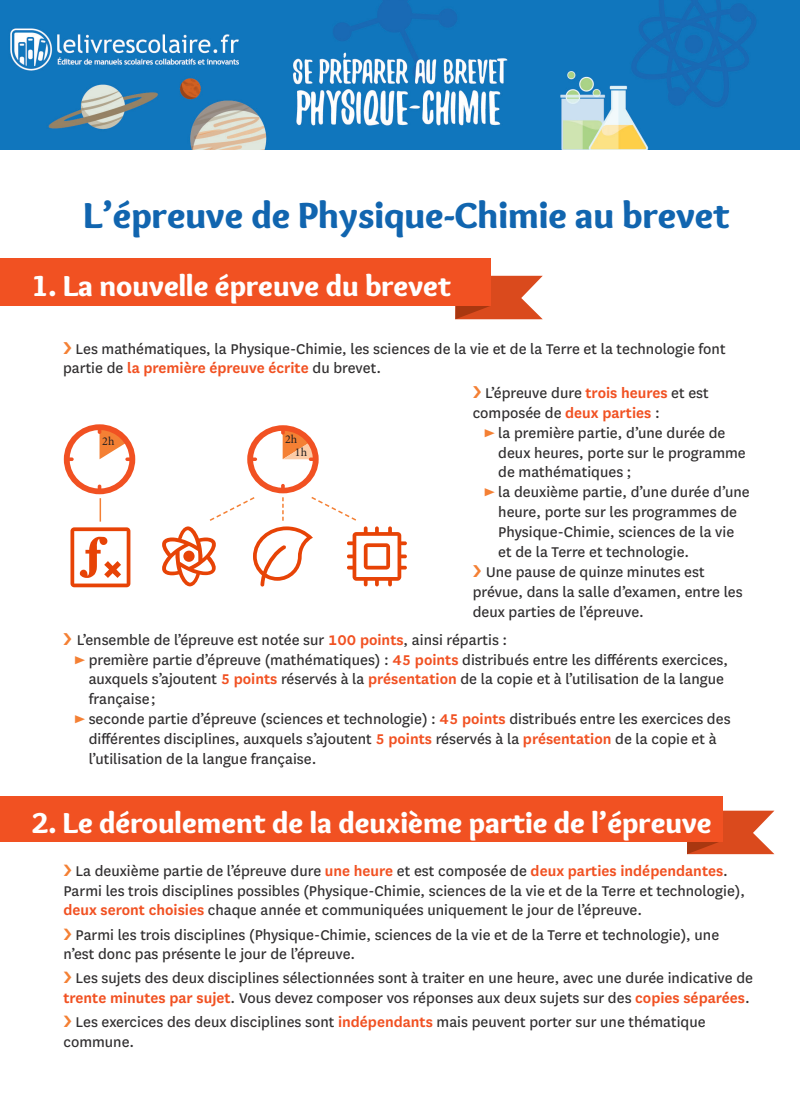
<style>
.page{position:relative;width:800px;height:1106px;background:#fff}
.page>*{position:absolute;margin:0;border:0;box-sizing:border-box;transform-origin:0 0}
.TITRE_SUJET_SPC{font:900 37.5px "Overlock";color:#1165af}
.TITRE_PARTIE{font:900 30px "Overlock";color:#fff}
.TEXTE_COURANT{font:16.5px/19.8px "National";color:#312f30}
.t1{font:12px "Minion Pro";color:#231f20}
.s1{font-weight:600;color:#f15122}
.s2{color:#f48034}
</style>
<div class="page">
<img style="left:0;top:0;width:799px;height:149px">
<svg style="left:455px;top:262px;width:87px;height:57px"></svg>
<div style="left:0;top:259px;width:490px;height:47px;background:#f15122"></div>
<svg style="left:162px;top:425px;width:245px;height:161px"></svg>
<svg style="left:64px;top:424px;width:71px;height:70px"></svg>
<svg style="left:70px;top:527px;width:60px;height:60px"></svg>
<hr style="left:99px;top:498px;width:2px;height:23px;background:#f48034">
<svg style="left:686px;top:797px;width:88px;height:57px"></svg>
<div style="left:0;top:795px;width:722px;height:46px;background:#f15122"></div>
<p class="TITRE_SUJET_SPC" style="left:83px;top:192px;width:647px">L’épreuve de Physique-Chimie au brevet</p>
<p class="TITRE_PARTIE" style="left:32px;top:267px;width:420px">1. La nouvelle épreuve du brevet</p>
<p class="TEXTE_COURANT" style="left:63px;top:338px;width:663px;text-indent:12px">Les mathématiques, la Physique-Chimie, les sciences de la vie et de la Terre et la technologie font partie de <span class="s1">la première épreuve écrite</span> du brevet.</p>
<p class="TEXTE_COURANT" style="left:472px;top:382px;width:237px;text-indent:12px">L’épreuve dure <span class="s1">trois heures</span> et est composée de <span class="s1">deux parties</span> :</p>
<p class="TEXTE_COURANT" style="left:498px;top:422px;width:249px;text-indent:-15px"><span class="s2">►</span> la première partie, d’une durée de deux heures, porte sur le programme de mathématiques ;</p>
<p class="TEXTE_COURANT" style="left:498px;top:481px;width:253px;text-indent:-15px"><span class="s2">►</span> la deuxième partie, d’une durée d’une heure, porte sur les programmes de Physique-Chimie, sciences de la vie et de la Terre et technologie.</p>
<p class="TEXTE_COURANT" style="left:472px;top:561px;width:271px;text-indent:14px">Une pause de quinze minutes est prévue, dans la salle d’examen, entre les deux parties de l’épreuve.</p>
<p class="t1" style="left:102px;top:433px;width:14px">2h</p>
<p class="t1" style="left:285px;top:431px;width:14px">2h</p>
<p class="t1" style="left:295px;top:444px;width:14px">1h</p>
<p class="TEXTE_COURANT" style="left:77px;top:629px;width:432px">L’ensemble de l’épreuve est notée sur <span class="s1">100 points</span>, ainsi répartis :</p>
<p class="TEXTE_COURANT" style="left:89px;top:649px;width:641px;text-indent:-15px"><span class="s2">►</span> première partie d’épreuve (mathématiques) : <span class="s1">45 points</span> distribués entre les différents exercices, auxquels s’ajoutent <span class="s1">5 points</span> réservés à la <span class="s1">présentation</span> de la copie et à l’utilisation de la langue française ;</p>
<p class="TEXTE_COURANT" style="left:89px;top:708px;width:643px;text-indent:-15px"><span class="s2">►</span> seconde partie d’épreuve (sciences et technologie) : <span class="s1">45 points</span> distribués entre les exercices des différentes disciplines, auxquels s’ajoutent <span class="s1">5 points</span> réservés à la <span class="s1">présentation</span> de la copie et à l’utilisation de la langue française.</p>
<p class="TITRE_PARTIE" style="left:31px;top:804px;width:681px">2. Le déroulement de la deuxième partie de l’épreuve</p>
<p class="TEXTE_COURANT" style="left:63px;top:860px;width:683px;text-indent:12px">La deuxième partie de l’épreuve dure <span class="s1">une heure</span> et est composée de <span class="s1">deux parties indépendantes</span>.<br>Parmi les trois disciplines possibles (Physique-Chimie, sciences de la vie et de la Terre et technologie), <span class="s1">deux seront choisies</span> chaque année et communiquées uniquement le jour de l’épreuve.</p>
<p class="TEXTE_COURANT" style="left:63px;top:923px;width:657px;text-indent:12px">Parmi les trois disciplines (Physique-Chimie, sciences de la vie et de la Terre et technologie), une n’est donc pas présente le jour de l’épreuve.</p>
<p class="TEXTE_COURANT" style="left:63px;top:967px;width:691px;text-align:right">Les sujets des deux disciplines sélectionnées sont à traiter en une heure, avec une durée indicative de <span class="s1">trente minutes par sujet</span>. Vous devez composer vos réponses aux deux sujets sur des <span class="s1">copies séparées</span>.</p>
<p class="TEXTE_COURANT" style="left:63px;top:1011px;width:643px;text-indent:12px">Les exercices des deux disciplines sont <span class="s1">indépendants</span> mais peuvent porter sur une thématique commune.</p>
</div>
